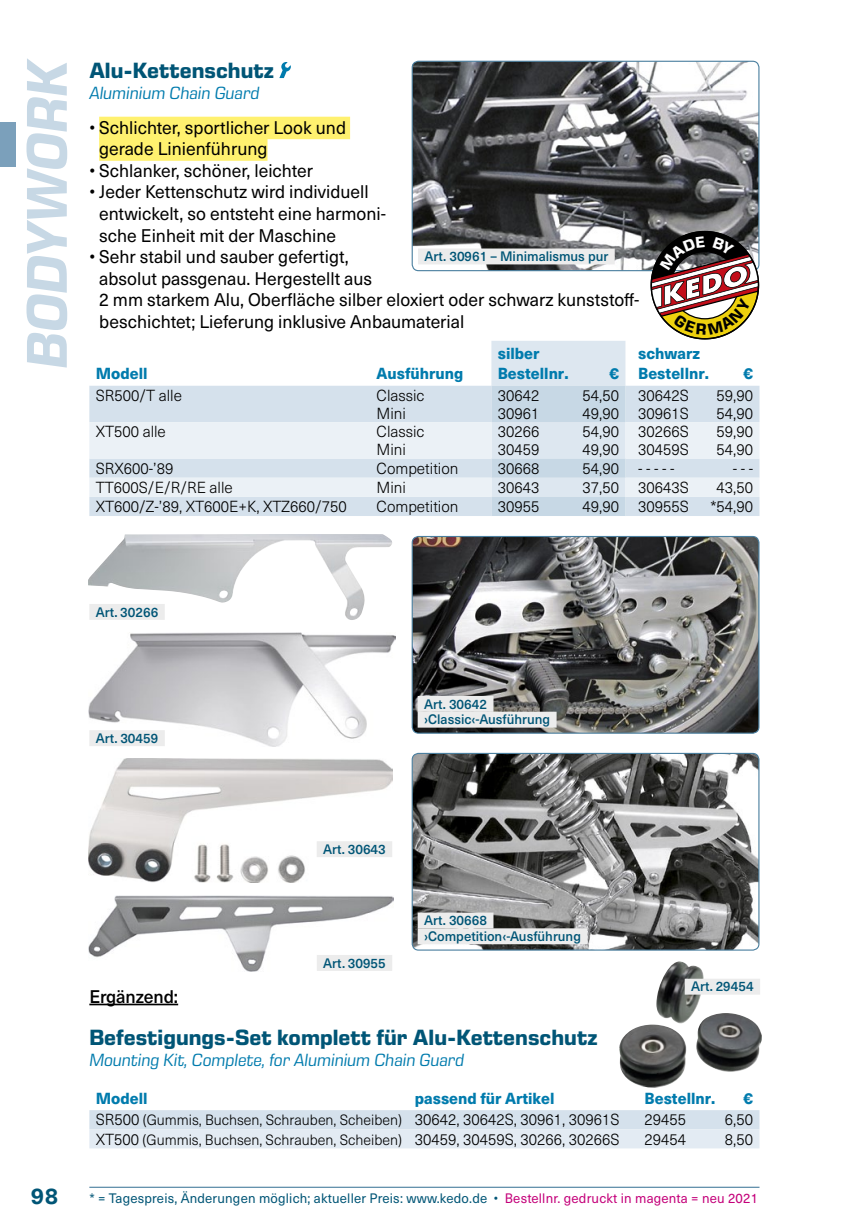
<style>
.page{position:relative;width:868px;height:1225px;background:#fff}
.page>*{position:absolute;margin:0;border:0;box-sizing:border-box;transform-origin:0 0}
.t1{font:italic 700 58.5px "Eurostile Next Pro";color:#c7d8e5}
.t2{font:700 22.5px "Eurostile Next Pro";color:#005576}
.t3{font:700 22.5px "Neue Haas Unica Pro";color:#005576}
.t4{font:18px/21.6px "Neue Haas Unica Pro";color:#000}
.t5{font:italic 18px "Eurostile Next Pro";color:#007bad}
.t6{font:500 18px "Neue Haas Unica Pro";letter-spacing:-.005em;color:#000}
.t7{font:300 15.75px/18px "Neue Haas Unica Pro";color:#000}
.t8{font:800 15.75px "Neue Haas Unica Pro";color:#007bad}
.t9{font:300 14.62px "Neue Haas Unica Pro";color:#000}
.t10{font:500 13.5px/15.8px "Neue Haas Unica Pro";color:#005576}
.t11{font:13.5px "Neue Haas Unica Pro";letter-spacing:.015em;color:#005576}
.s1{font-size:15.75px}
.s2{color:#c4007a}
</style>
<div class="page">
<hr style="left:89px;top:1186px;width:670px;height:1px;background:#4a7f9f">
<div style="left:0;top:122px;width:16px;height:45px;background:#7ba0bb"></div>
<div style="left:99px;top:117px;width:251px;height:22px;background:#fff16f"></div>
<div style="left:99px;top:138px;width:168px;height:23px;background:#fff16f"></div>
<svg style="left:279px;top:62px;width:12px;height:16px"></svg>
<div style="left:89px;top:386px;width:670px;height:130px;background:#d5e1ec"></div>
<svg style="left:491px;top:341px;width:134px;height:175px;background:#d1dee9"></svg>
<svg style="left:89px;top:422px;width:670px;height:75px;background:#e2ebf2"></svg>
<img style="left:413px;top:61px;width:345px;height:210px">
<div style="left:411px;top:61px;width:348px;height:210px;border:1px solid #4a7f9f;border-radius:6px"></div>
<img style="left:88px;top:759px;width:304px;height:123px">
<img style="left:88px;top:632px;width:307px;height:114px">
<img style="left:89px;top:895px;width:304px;height:76px">
<div style="left:317px;top:955px;width:75px;height:16px;background:#ececec"></div>
<div style="left:317px;top:841px;width:75px;height:16px;background:#ececec"></div>
<div style="left:89px;top:730px;width:76px;height:16px;background:#ececec"></div>
<img style="left:413px;top:536px;width:345px;height:197px">
<div style="left:411px;top:536px;width:348px;height:197px;border:1px solid #4a7f9f;border-radius:6px"></div>
<img style="left:413px;top:753px;width:345px;height:197px">
<div style="left:411px;top:753px;width:348px;height:197px;border:1px solid #4a7f9f;border-radius:6px"></div>
<div style="left:417px;top:696px;width:76px;height:16px;background:#ececec"></div>
<div style="left:417px;top:711px;width:139px;height:16px;background:#ececec"></div>
<div style="left:417px;top:912px;width:76px;height:16px;background:#ececec"></div>
<div style="left:417px;top:928px;width:170px;height:16px;background:#ececec"></div>
<svg style="left:89px;top:1110px;width:670px;height:38px;background:#dce6ef"></svg>
<div style="left:418px;top:248px;width:196px;height:16px;background:#ececec"></div>
<hr style="left:89px;top:1003px;width:89px;height:2px;background:#000">
<img style="left:619px;top:961px;width:143px;height:127px">
<div style="left:684px;top:978px;width:76px;height:16px;background:#ececec"></div>
<img style="left:88px;top:534px;width:304px;height:86px">
<div style="left:89px;top:604px;width:76px;height:16px;background:#ececec"></div>
<svg style="left:645px;top:231px;width:115px;height:109px"></svg>
<h1 class="t1" style="left:14px;top:369px;width:312px;rotate:-90deg">Bodywork</h1>
<p class="t2" style="left:89px;top:57px;width:186px">Alu-Kettenschutz</p>
<p class="t5" style="left:89px;top:83px;width:171px">Aluminium Chain Guard</p>
<p class="t4" style="left:99px;top:117px;width:248px;text-indent:-10px">• Schlichter, sportlicher Look und gerade Linienführung</p>
<p class="t4" style="left:89px;top:160px;width:225px">• Schlanker, schöner, leichter</p>
<p class="t4" style="left:99px;top:181px;width:288px;text-indent:-10px">• Jeder Kettenschutz wird individuell entwickelt, so entsteht eine harmoni&shy;sche Einheit mit der Maschine</p>
<p class="t4" style="left:99px;top:246px;width:542px;text-indent:-10px">• Sehr stabil und sauber gefertigt,<br>absolut passgenau. Hergestellt aus<br>2 mm starkem Alu, Oberfläche silber eloxiert oder schwarz kunststoff&shy;beschichtet; Lieferung inklusive Anbaumaterial</p>
<p class="t8" style="left:497px;top:344px;width:43px">silber</p>
<p class="t8" style="left:638px;top:344px;width:63px">schwarz</p>
<p class="t8" style="left:96px;top:364px;width:53px">Modell</p>
<p class="t8" style="left:376px;top:364px;width:88px">Ausführung</p>
<p class="t8" style="left:497px;top:364px;width:72px">Bestellnr.</p>
<p class="t8" style="left:609px;top:364px;width:101px">€ Bestellnr.</p>
<p class="t8" style="left:743px;top:364px;width:11px">€</p>
<p class="t7" style="left:96px;top:387px;width:88px">SR500/T alle</p>
<p class="t7" style="left:376px;top:387px;width:50px">Classic<br>Mini</p>
<p class="t7" style="left:497px;top:387px;width:43px">30642<br>30961</p>
<p class="t7" style="left:582px;top:387px;width:38px">54,50<br>49,90</p>
<p class="t7" style="left:638px;top:387px;width:52px">30642S<br>30961S</p>
<p class="t7" style="left:716px;top:387px;width:38px">59,90<br>54,90</p>
<p class="t7" style="left:96px;top:423px;width:72px">XT500 alle</p>
<p class="t7" style="left:376px;top:423px;width:50px">Classic<br>Mini</p>
<p class="t7" style="left:497px;top:423px;width:43px">30266<br>30459</p>
<p class="t7" style="left:582px;top:423px;width:38px">54,90<br>49,90</p>
<p class="t7" style="left:638px;top:423px;width:52px">30266S<br>30459S</p>
<p class="t7" style="left:716px;top:423px;width:38px">59,90<br>54,90</p>
<p class="t7" style="left:96px;top:459px;width:79px">SRX600-’89</p>
<p class="t7" style="left:376px;top:459px;width:83px">Competition</p>
<p class="t7" style="left:497px;top:459px;width:43px">30668</p>
<p class="t7" style="left:582px;top:459px;width:93px">54,90 - - - - -</p>
<p class="t7" style="left:732px;top:459px;width:22px">- - -</p>
<p class="t7" style="left:96px;top:479px;width:138px">TT600S/E/R/RE alle</p>
<p class="t7" style="left:376px;top:479px;width:31px">Mini</p>
<p class="t7" style="left:497px;top:479px;width:43px">30643</p>
<p class="t7" style="left:582px;top:479px;width:108px">37,50 30643S</p>
<p class="t7" style="left:716px;top:479px;width:38px">43,50</p>
<p class="t7" style="left:96px;top:498px;width:252px">XT600/Z-’89, XT600E+K, XTZ660/750</p>
<p class="t7" style="left:376px;top:498px;width:83px">Competition</p>
<p class="t7" style="left:497px;top:498px;width:43px">30955</p>
<p class="t7" style="left:582px;top:498px;width:108px">49,90 30955S</p>
<p class="t7" style="left:710px;top:498px;width:44px">*54,90</p>
<p class="t10" style="left:424px;top:248px;width:185px">Art. 30961 – Minimalismus pur</p>
<p class="t10" style="left:96px;top:604px;width:64px">Art. 30266</p>
<p class="t10" style="left:96px;top:730px;width:64px">Art. 30459</p>
<p class="t6" style="left:89px;top:985px;width:90px">Ergänzend:</p>
<p class="t10" style="left:424px;top:696px;width:128px">Art. 30642 ›Classic‹-Ausführung</p>
<p class="t10" style="left:323px;top:841px;width:64px">Art. 30643</p>
<p class="t10" style="left:323px;top:955px;width:64px">Art. 30955</p>
<p class="t10" style="left:424px;top:912px;width:158px">Art. 30668 ›Competition‹-Ausführung</p>
<p class="t10" style="left:691px;top:978px;width:64px">Art. 29454</p>
<p class="t2" style="left:89px;top:1024px;width:509px">Befestigungs-Set komplett für Alu-Kettenschutz</p>
<p class="t5" style="left:89px;top:1050px;width:376px">Mounting Kit, Complete, for Aluminium Chain Guard</p>
<p class="t8" style="left:96px;top:1088px;width:53px">Modell</p>
<p class="t8" style="left:415px;top:1088px;width:141px">passend für Artikel</p>
<p class="t8" style="left:644px;top:1088px;width:72px">Bestellnr.</p>
<p class="t8" style="left:743px;top:1088px;width:11px">€</p>
<p class="t9" style="left:96px;top:1111px;width:525px"><span class="s1">SR500</span> (Gummis, Buchsen, Schrauben, Scheiben) <span class="s1">30642, 30642S, 30961, 30961S</span></p>
<p class="t7" style="left:644px;top:1111px;width:43px">29455</p>
<p class="t7" style="left:724px;top:1111px;width:30px">6,50</p>
<p class="t9" style="left:96px;top:1130px;width:525px"><span class="s1">XT500</span> (Gummis, Buchsen, Schrauben, Scheiben) <span class="s1">30459, 30459S, 30266, 30266S</span></p>
<p class="t7" style="left:644px;top:1130px;width:43px">29454</p>
<p class="t7" style="left:724px;top:1130px;width:30px">8,50</p>
<p class="t3" style="left:31px;top:1182px;width:28px">98</p>
<p class="t11" style="left:89px;top:1190px;width:670px">* = Tagespreis, Änderungen möglich; aktueller Preis: www.kedo.de • <span class="s2">Bestellnr. gedruckt in magenta = neu 2021</span></p>
</div>
